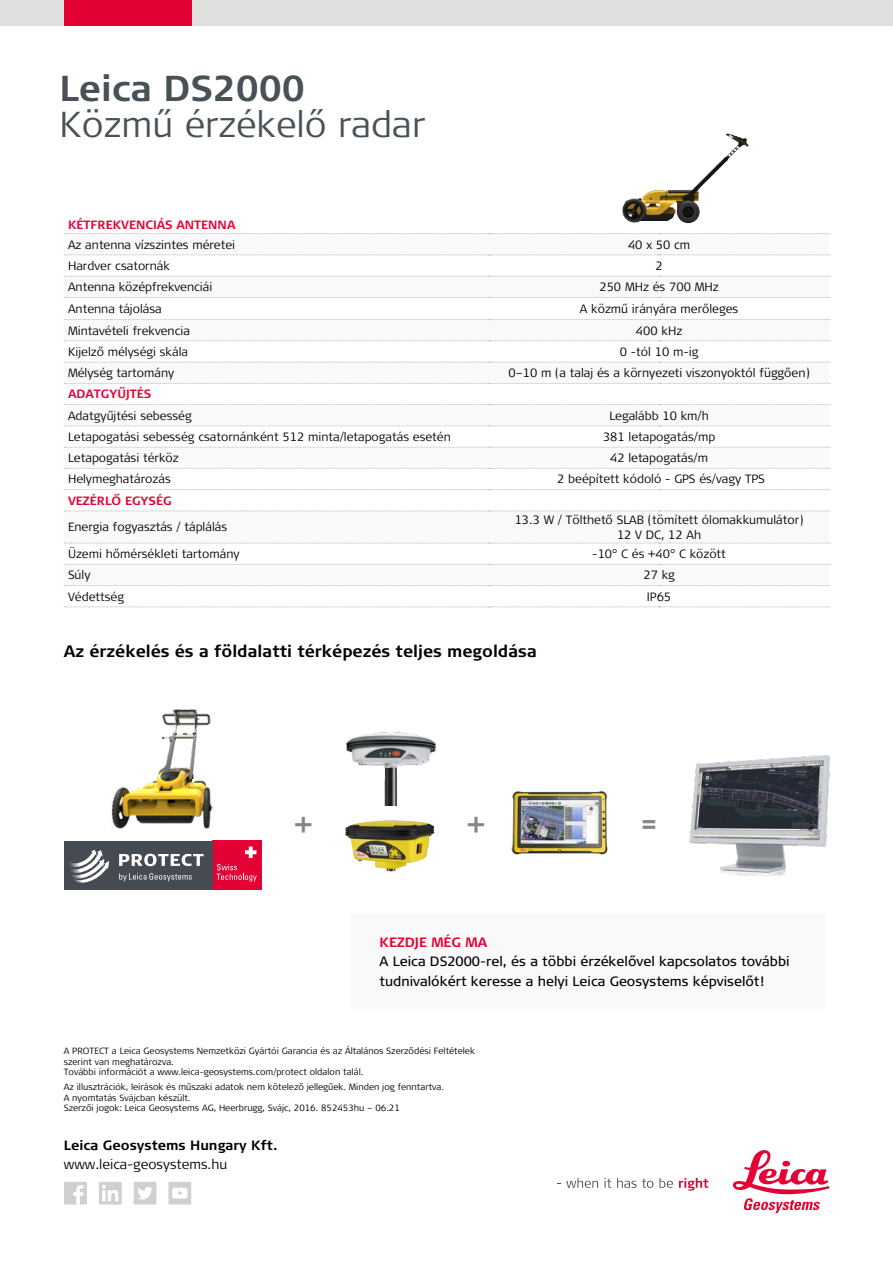
<style>
.page{position:relative;width:893px;height:1263px;background:#fff}
.page>*{position:absolute;margin:0;border:0;box-sizing:border-box;transform-origin:0 0}
.t1{font:300 36px "Signa Pro";color:#485156}
.t2{font:700 36px "Signa Pro";color:#485156}
.t3{font:700 27px "Signa Pro";color:#878686}
.t4{font:700 16.5px "Signa Pro";color:#000}
.t5{font:13.5px/19.5px "Signa Pro";color:#000}
.t6{font:700 13.5px "Signa Pro";color:#000}
.t7{font:300 13.5px "Signa Pro";color:#000}
.t8{font:700 13.5px "Signa Pro";color:#e40234}
.t9{font:300 12px/15px "Signa Pro";color:#000;text-align:center}
.t10{font:700 12px "Signa Pro";color:#e40234}
.t11{font:300 9px/10.5px "Signa Pro";color:#000}
</style>
<div class="page">
<div style="left:350px;top:913px;width:475px;height:96px;background:#f9f9f9"></div>
<div style="left:0;top:0;width:893px;height:26px;background:#e0e0df"></div>
<div style="left:64px;top:0;width:127px;height:26px;background:#e40234"></div>
<svg style="left:64px;top:234px;width:765px;height:309px"></svg>
<svg style="left:64px;top:405px;width:765px;height:63px"></svg>
<svg style="left:64px;top:563px;width:765px;height:44px"></svg>
<svg style="left:64px;top:233px;width:766px;height:1px"></svg>
<svg style="left:64px;top:511px;width:766px;height:1px"></svg>
<svg style="left:64px;top:564px;width:766px;height:1px"></svg>
<svg style="left:64px;top:585px;width:766px;height:1px"></svg>
<svg style="left:64px;top:607px;width:766px;height:1px"></svg>
<svg style="left:64px;top:489px;width:766px;height:1px"></svg>
<svg style="left:64px;top:255px;width:766px;height:1px"></svg>
<svg style="left:64px;top:276px;width:766px;height:1px"></svg>
<svg style="left:64px;top:297px;width:766px;height:1px"></svg>
<svg style="left:64px;top:319px;width:766px;height:1px"></svg>
<svg style="left:64px;top:341px;width:766px;height:1px"></svg>
<svg style="left:64px;top:362px;width:766px;height:1px"></svg>
<svg style="left:64px;top:383px;width:766px;height:1px"></svg>
<svg style="left:64px;top:404px;width:766px;height:1px"></svg>
<svg style="left:64px;top:426px;width:766px;height:1px"></svg>
<svg style="left:64px;top:468px;width:766px;height:1px"></svg>
<svg style="left:64px;top:447px;width:766px;height:1px"></svg>
<svg style="left:64px;top:543px;width:766px;height:1px"></svg>
<svg style="left:557px;top:1178px;width:41px;height:10px"></svg>
<svg style="left:604px;top:1178px;width:7px;height:10px"></svg>
<svg style="left:617px;top:1178px;width:36px;height:10px"></svg>
<svg style="left:659px;top:1178px;width:14px;height:10px"></svg>
<svg style="left:679px;top:1178px;width:29px;height:12px"></svg>
<svg style="left:733px;top:1150px;width:96px;height:63px"></svg>
<svg style="left:168px;top:1182px;width:23px;height:23px"></svg>
<svg style="left:133px;top:1182px;width:24px;height:23px"></svg>
<svg style="left:99px;top:1182px;width:23px;height:23px"></svg>
<svg style="left:102px;top:1190px;width:4px;height:11px"></svg>
<svg style="left:64px;top:1182px;width:23px;height:23px"></svg>
<img style="left:689px;top:755px;width:142px;height:121px">
<img style="left:346px;top:732px;width:91px;height:73px">
<img style="left:511px;top:790px;width:97px;height:65px">
<img style="left:345px;top:820px;width:89px;height:51px">
<img style="left:111px;top:709px;width:116px;height:132px">
<svg style="left:726px;top:133px;width:12px;height:9px"></svg>
<div style="left:212px;top:841px;width:50px;height:49px;background:#e40234"></div>
<svg style="left:245px;top:846px;width:11px;height:12px"></svg>
<svg style="left:217px;top:864px;width:40px;height:17px"></svg>
<div style="left:64px;top:841px;width:148px;height:49px;background:#464a52"></div>
<svg style="left:69px;top:850px;width:40px;height:33px"></svg>
<svg style="left:119px;top:873px;width:73px;height:8px"></svg>
<svg style="left:119px;top:854px;width:85px;height:12px"></svg>
<h1 class="t2" style="left:60px;top:64px;width:247px">Leica DS2000</h1>
<h1 class="t1" style="left:60px;top:100px;width:367px">Közmű érzékelő radar</h1>
<p class="t10" style="left:68px;top:217px;width:169px">KÉTFREKVENCIÁS ANTENNA</p>
<p class="t9" style="left:68px;top:236px;width:169px">Az antenna vízszintes méretei</p>
<p class="t9" style="left:628px;top:236px;width:64px">40 x 50 cm</p>
<p class="t9" style="left:68px;top:258px;width:103px">Hardver csatornák</p>
<p class="t9" style="left:655px;top:258px;width:9px">2</p>
<p class="t9" style="left:68px;top:279px;width:146px">Antenna középfrekvenciái</p>
<p class="t9" style="left:599px;top:279px;width:121px">250 MHz és 700 MHz</p>
<p class="t9" style="left:68px;top:301px;width:95px">Antenna tájolása</p>
<p class="t9" style="left:580px;top:301px;width:160px">A közmű irányára merőleges</p>
<p class="t9" style="left:68px;top:322px;width:123px">Mintavételi frekvencia</p>
<p class="t9" style="left:636px;top:322px;width:48px">400 kHz</p>
<p class="t9" style="left:68px;top:344px;width:122px">Kijelző mélységi skála</p>
<p class="t9" style="left:620px;top:344px;width:80px">0 -tól 10 m-ig</p>
<p class="t9" style="left:68px;top:365px;width:108px">Mélység tartomány</p>
<p class="t9" style="left:508px;top:365px;width:303px">0–10 m (a talaj és a környezeti viszonyoktól függően)</p>
<p class="t10" style="left:68px;top:386px;width:85px">ADATGYŰJTÉS</p>
<p class="t9" style="left:68px;top:407px;width:125px">Adatgyűjtési sebesség</p>
<p class="t9" style="left:609px;top:407px;width:101px">Legalább 10 km/h</p>
<p class="t9" style="left:68px;top:429px;width:384px">Letapogatási sebesség csatornánként 512 minta/letapogatás esetén</p>
<p class="t9" style="left:603px;top:429px;width:114px">381 letapogatás/mp</p>
<p class="t9" style="left:68px;top:450px;width:112px">Letapogatási térköz</p>
<p class="t9" style="left:610px;top:450px;width:100px">42 letapogatás/m</p>
<p class="t9" style="left:68px;top:471px;width:104px">Helymeghatározás</p>
<p class="t9" style="left:557px;top:471px;width:209px">2 beépített kódoló - GPS és/vagy TPS</p>
<p class="t10" style="left:68px;top:492px;width:105px">VEZÉRLŐ EGYSÉG</p>
<p class="t9" style="left:68px;top:519px;width:161px">Energia fogyasztás / táplálás</p>
<p class="t9" style="left:515px;top:512px;width:290px">13.3 W / Tölthető SLAB (tömített ólomakkumulátor)<br>12 V DC, 12 Ah</p>
<p class="t9" style="left:68px;top:546px;width:173px">Üzemi hőmérsékleti tartomány</p>
<p class="t9" style="left:592px;top:546px;width:135px">-10° C és +40° C között</p>
<p class="t9" style="left:68px;top:567px;width:24px">Súly</p>
<p class="t9" style="left:643px;top:567px;width:33px">27 kg</p>
<p class="t9" style="left:68px;top:588px;width:57px">Védettség</p>
<p class="t9" style="left:647px;top:588px;width:26px">IP65</p>
<h3 class="t4" style="left:64px;top:640px;width:474px">Az érzékelés és a földalatti térképezés teljes megoldása</h3>
<h2 class="t3" style="left:295px;top:806px;width:19px">+</h2>
<h2 class="t3" style="left:468px;top:806px;width:19px">+</h2>
<h2 class="t3" style="left:641px;top:806px;width:19px">=</h2>
<p class="t8" style="left:379px;top:933px;width:109px">KEZDJE MÉG MA</p>
<p class="t5" style="left:379px;top:951px;width:412px">A Leica DS2000-rel, és a többi érzékelővel kapcsolatos további tudnivalókért keresse a helyi Leica Geosystems képviselőt!</p>
<p class="t11" style="left:64px;top:1045px;width:413px">A PROTECT a Leica Geosystems Nemzetközi Gyártói Garancia és az Általános Szerződési Feltételek szerint van meghatározva.<br>További információt a www.leica-geosystems.com/protect oldalon talál.</p>
<p class="t11" style="left:64px;top:1081px;width:382px">Az illusztrációk, leírások és műszaki adatok nem kötelező jellegűek. Minden jog fenntartva.<br>A nyomtatás Svájcban készült.<br>Szerzői jogok: Leica Geosystems AG, Heerbrugg, Svájc, 2016. 852453hu – 06.21</p>
<p class="t6" style="left:64px;top:1136px;width:215px">Leica Geosystems Hungary Kft.</p>
<p class="t7" style="left:64px;top:1155px;width:165px">www.leica-geosystems.hu</p>
</div>
